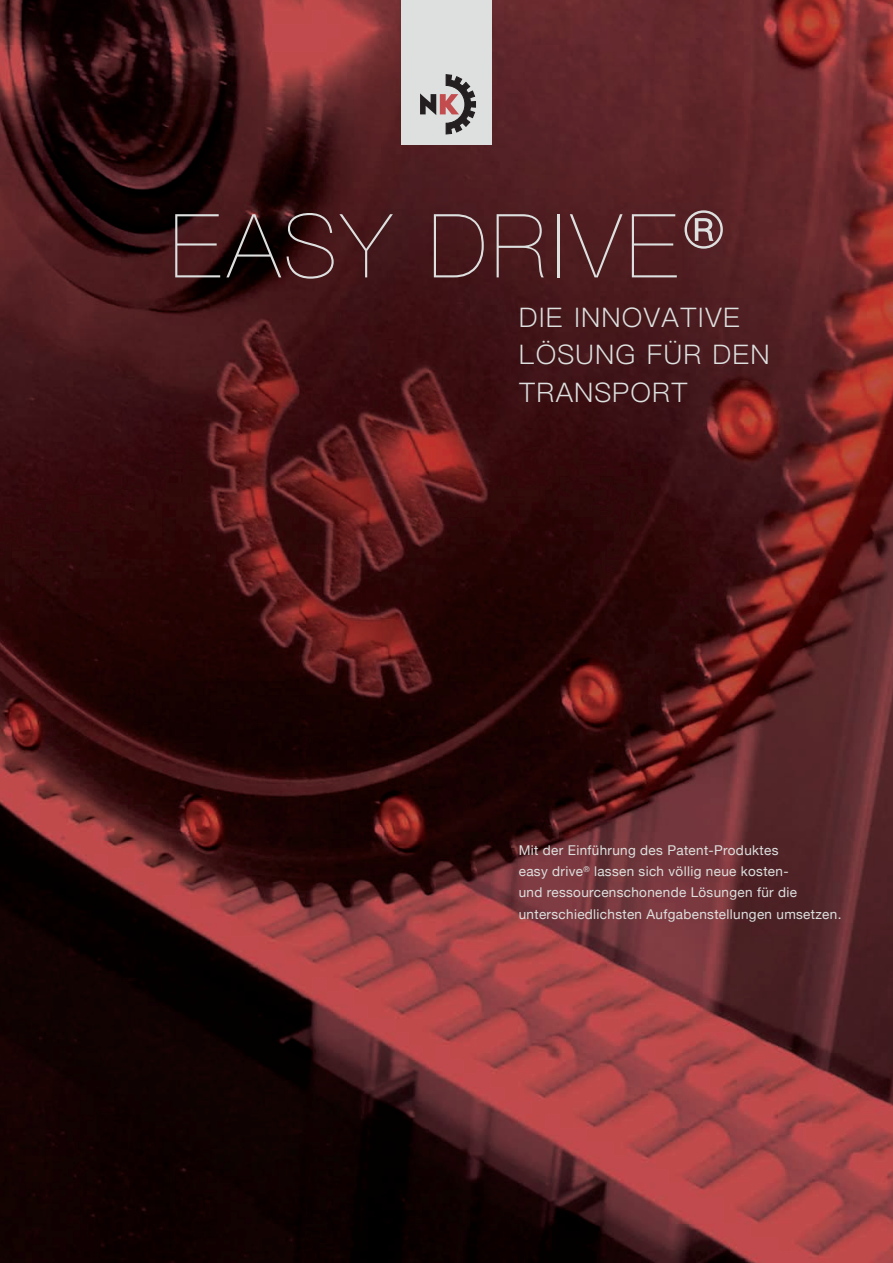
<style>
.page{position:relative;width:893px;height:1263px;background:#fff}
.page>*{position:absolute;margin:0;border:0;box-sizing:border-box;transform-origin:0 0}
.t1{font:200 88.5px "Ping Fang TC";letter-spacing:.025em;color:#dde0df}
.t2{font:300 27px/37.5px "Ping Fang HK";letter-spacing:.04em;color:#dde0df}
.t3{font:13.5px/21.3px "Helvetica Neue";letter-spacing:.025em;color:#dde0df}
</style>
<div class="page">
<img style="left:0;top:0;width:893px;height:841px">
<img style="left:0;top:841px;width:893px;height:422px">
<div style="left:401px;top:0;width:91px;height:144px;background:#dde0df"></div>
<svg style="left:420px;top:74px;width:56px;height:60px"></svg>
<h1 class="t1" style="left:169px;top:191px;width:557px">EASY DRIVE<sup>®</sup></h1>
<h2 class="t2" style="left:519px;top:298px;width:253px">DIE INNOVATIVE<br>LÖSUNG FÜR DEN<br>TRANSPORT</h2>
<p class="t3" style="left:519px;top:840px;width:324px">Mit der Einführung des Patent-Produktes<br>easy drive<sup>®</sup> lassen sich völlig neue kosten-<br>und ressourcenschonende Lösungen für die unterschiedlichsten Aufgabenstellungen umsetzen.</p>
</div>
